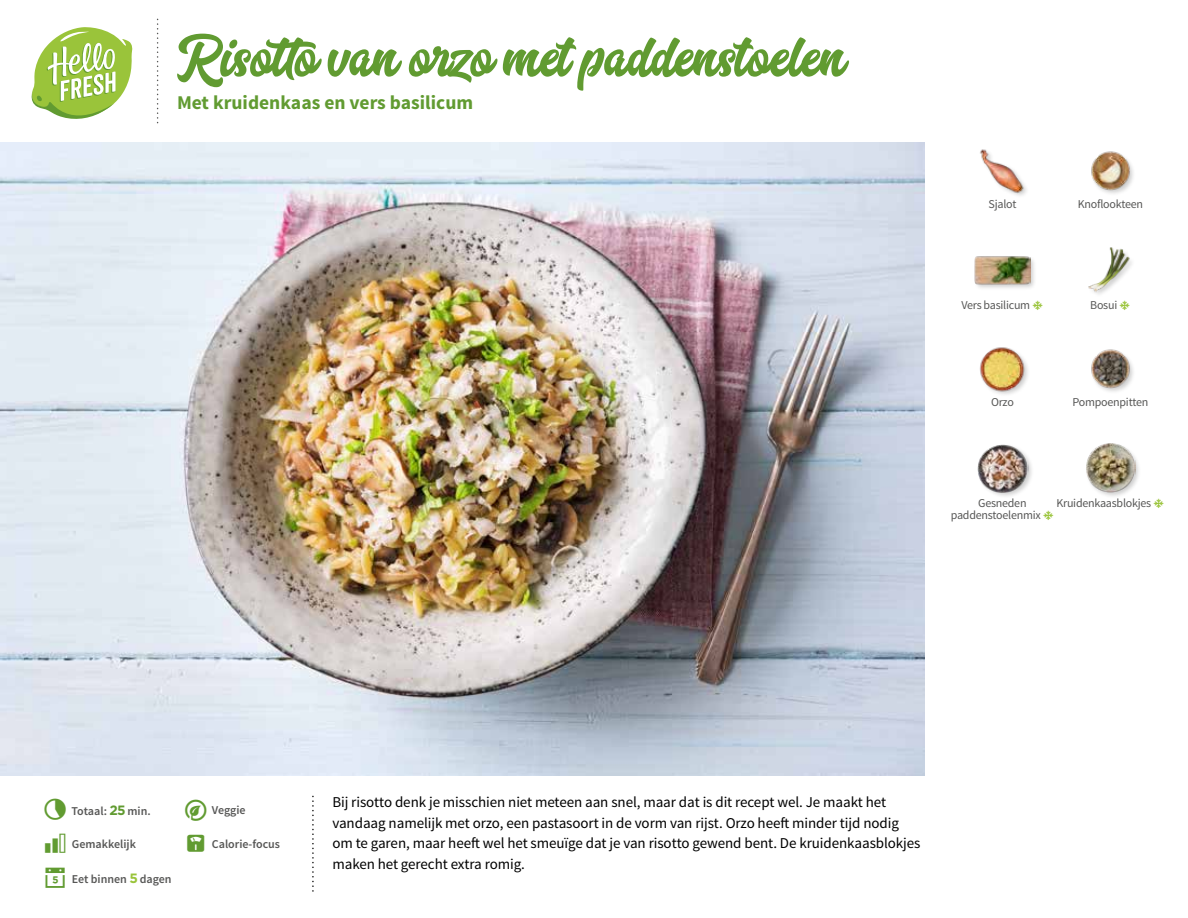
<style>
.page{position:relative;width:1188px;height:918px;background:#fff}
.page>*{position:absolute;margin:0;border:0;box-sizing:border-box;transform-origin:0 0}
.t1{font:55.5px "Aerokids";color:#619b31}
.t2{font:700 19.5px "Source Sans Pro";color:#619b31}
.t3{font:15px/20.5px "Source Sans Pro";letter-spacing:-.005em;color:#000}
.t4{font:12px/12px "Source Sans Pro";letter-spacing:-.02em;color:#575756}
.t5{font:600 12px "Source Sans Pro";color:#575756}
.s1{font-family:"Gotham";font-weight:700;font-size:13.5px;color:#619b31}
.s2{color:#619b31}
.s3{font-family:"Gotham";font-weight:700;font-size:13.5px;color:#9ac43a}
</style>
<div class="page">
<svg style="left:31px;top:27px;width:102px;height:92px"></svg>
<img style="left:0;top:142px;width:925px;height:634px">
<img style="left:1091px;top:151px;width:42px;height:43px">
<img style="left:1091px;top:349px;width:42px;height:43px">
<img style="left:1088px;top:247px;width:44px;height:47px">
<div style="left:1085px;top:443px;width:57px;height:56px;background:#000;opacity:.2"></div>
<img style="left:1085px;top:443px;width:50px;height:50px">
<img style="left:980px;top:149px;width:47px;height:47px">
<img style="left:979px;top:347px;width:49px;height:48px">
<div style="left:977px;top:443px;width:57px;height:56px;background:#000;opacity:.2"></div>
<img style="left:977px;top:443px;width:52px;height:51px">
<div style="left:973px;top:255px;width:64px;height:36px;background:#000;opacity:.2"></div>
<img style="left:973px;top:255px;width:57px;height:36px">
<h1 class="t1" style="left:177px;top:25px;width:670px">Risotto van orzo met paddenstoelen</h1>
<h2 class="t2" style="left:177px;top:90px;width:298px">Met kruidenkaas en vers basilicum</h2>
<p class="t4" style="left:989px;top:199px;width:29px">Sjalot</p>
<p class="t4" style="left:1078px;top:198px;width:67px">Knoflookteen</p>
<p class="t4" style="left:961px;top:299px;width:70px">Vers basilicum</p>
<p class="t4" style="left:1090px;top:299px;width:29px">Bosui</p>
<p class="t4" style="left:991px;top:397px;width:24px">Orzo</p>
<p class="t4" style="left:1072px;top:396px;width:77px">Pompoenpitten</p>
<p class="t4" style="left:951px;top:497px;width:92px;text-indent:27px">Gesneden paddenstoelenmix</p>
<p class="t4" style="left:1056px;top:497px;width:96px">Kruidenkaasblokjes</p>
<p class="t5" style="left:71px;top:803px;width:81px">Totaal: <span class="s1">25</span> min.</p>
<p class="t5" style="left:183px;top:803px;width:64px"><span class="s2">❖</span> Veggie</p>
<p class="t5" style="left:72px;top:837px;width:66px">Gemakkelijk</p>
<p class="t5" style="left:212px;top:837px;width:70px">Calorie-focus</p>
<p class="t5" style="left:72px;top:871px;width:101px">Eet binnen <span class="s3">5</span> dagen</p>
<p class="t3" style="left:332px;top:792px;width:590px">Bij risotto denk je misschien niet meteen aan snel, maar dat is dit recept wel. Je maakt het vandaag namelijk met orzo, een pastasoort in de vorm van rijst. Orzo heeft minder tijd nodig om te garen, maar heeft wel het smeuïge dat je van risotto gewend bent. De kruidenkaasblokjes maken het gerecht extra romig.</p>
</div>
